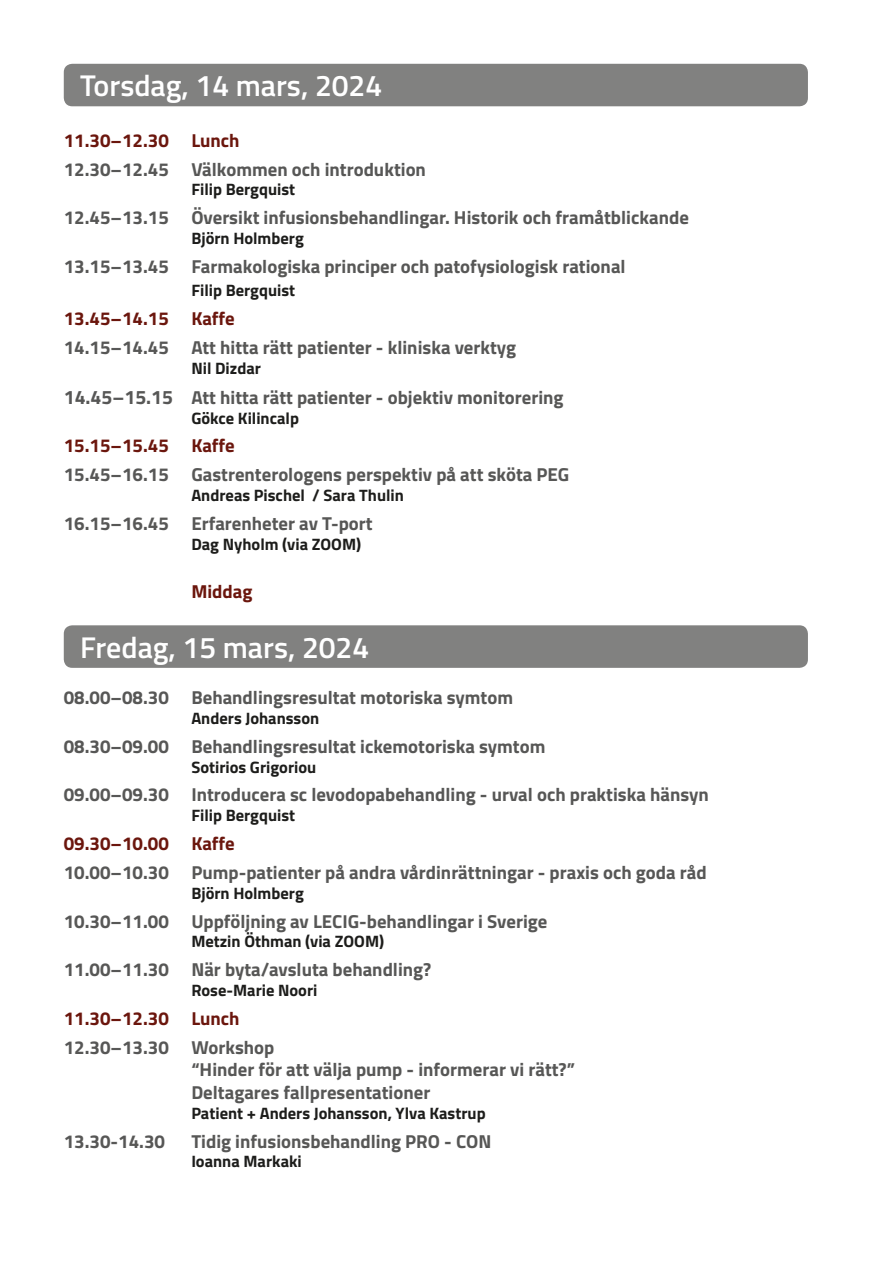
<style>
.page{position:relative;width:893px;height:1263px;background:#fff}
.page>*{position:absolute;margin:0;border:0;box-sizing:border-box;transform-origin:0 0}
.t1{font:600 30px "Titillium";color:#fff}
.t2{font:700 18.75px/22.5px "Titillium";color:#575756}
.t3{font:700 18.75px "Titillium";color:#6b160d}
.t4{font:700 16.5px "Titillium";color:#1d1d1b}
.s1{font-size:19.5px}
</style>
<div class="page">
<div style="left:64px;top:64px;width:744px;height:42px;background:#818180;border-radius:9px"></div>
<div style="left:64px;top:625px;width:744px;height:43px;background:#818180;border-radius:9px"></div>
<h1 class="t1" style="left:80px;top:63px;width:303px">Torsdag, 14 mars, 2024</h1>
<p class="t3" style="left:64px;top:126px;width:177px">11.30–12.30 Lunch</p>
<p class="t2" style="left:64px;top:157px;width:364px">12.30–12.45 Välkommen och introduktion</p>
<p class="t4" style="left:191px;top:177px;width:105px">Filip Bergquist</p>
<p class="t2" style="left:64px;top:205px;width:627px">12.45–13.15 Översikt infusionsbehandlingar. Historik och framåtblickande</p>
<p class="t4" style="left:191px;top:226px;width:114px">Björn Holmberg</p>
<p class="t2" style="left:64px;top:254px;width:563px">13.15–13.45 Farmakologiska principer och patofysiologisk rational</p>
<p class="t4" style="left:191px;top:278px;width:105px">Filip Bergquist</p>
<p class="t3" style="left:64px;top:304px;width:173px">13.45–14.15 Kaffe</p>
<p class="t2" style="left:64px;top:335px;width:454px">14.15–14.45 Att hitta rätt patienter - kliniska verktyg</p>
<p class="t4" style="left:191px;top:356px;width:71px">Nil Dizdar</p>
<p class="t2" style="left:64px;top:385px;width:501px"><span class="s1">14.45–15.15</span> Att hitta rätt patienter - objektiv monitorering</p>
<p class="t4" style="left:191px;top:405px;width:109px">Gökce Kilincalp</p>
<p class="t3" style="left:64px;top:431px;width:173px">15.15–15.45 Kaffe</p>
<p class="t2" style="left:64px;top:462px;width:507px">15.45–16.15 Gastrenterologens perspektiv på att sköta PEG</p>
<p class="t4" style="left:191px;top:483px;width:214px">Andreas Pischel / Sara Thulin</p>
<p class="t2" style="left:64px;top:511px;width:310px">16.15–16.45 Erfarenheter av T-port</p>
<p class="t4" style="left:191px;top:531px;width:171px">Dag Nyholm (via ZOOM)</p>
<p class="t3" style="left:191px;top:577px;width:63px">Middag</p>
<h1 class="t1" style="left:80px;top:625px;width:291px">Fredag, 15 mars, 2024</h1>
<p class="t2" style="left:64px;top:685px;width:451px">08.00–08.30 Behandlingsresultat motoriska symtom</p>
<p class="t4" style="left:191px;top:705px;width:129px">Anders Johansson</p>
<p class="t2" style="left:64px;top:734px;width:483px">08.30–09.00 Behandlingsresultat ickemotoriska symtom</p>
<p class="t4" style="left:191px;top:754px;width:126px">Sotirios Grigoriou</p>
<p class="t2" style="left:64px;top:783px;width:647px">09.00–09.30 Introducera sc levodopabehandling - urval och praktiska hänsyn</p>
<p class="t4" style="left:191px;top:803px;width:105px">Filip Bergquist</p>
<p class="t3" style="left:64px;top:829px;width:173px">09.30–10.00 Kaffe</p>
<p class="t2" style="left:64px;top:860px;width:644px">10.00–10.30 Pump-patienter på andra vårdinrättningar - praxis och goda råd</p>
<p class="t4" style="left:191px;top:880px;width:114px">Björn Holmberg</p>
<p class="t2" style="left:64px;top:909px;width:485px">10.30–11.00 Uppföljning av LECIG-behandlingar i Sverige</p>
<p class="t4" style="left:191px;top:929px;width:194px">Metzin Öthman (via ZOOM)</p>
<p class="t2" style="left:64px;top:957px;width:369px">11.00–11.30 När byta/avsluta behandling?</p>
<p class="t4" style="left:191px;top:978px;width:128px">Rose-Marie Noori</p>
<p class="t3" style="left:64px;top:1004px;width:177px">11.30–12.30 Lunch</p>
<p class="t2" style="left:191px;top:1035px;width:385px;text-indent:-128px">12.30–13.30 Workshop<br>“Hinder för att välja pump - informerar vi rätt?”<br>Deltagares fallpresentationer</p>
<p class="t4" style="left:191px;top:1100px;width:296px">Patient + Anders Johansson, Ylva Kastrup</p>
<p class="t2" style="left:64px;top:1129px;width:103px">13.30-14.30</p>
<p class="t2" style="left:191px;top:1129px;width:301px">Tidig infusionsbehandling PRO - CON</p>
<p class="t4" style="left:191px;top:1149px;width:112px">Ioanna Markaki</p>
</div>
